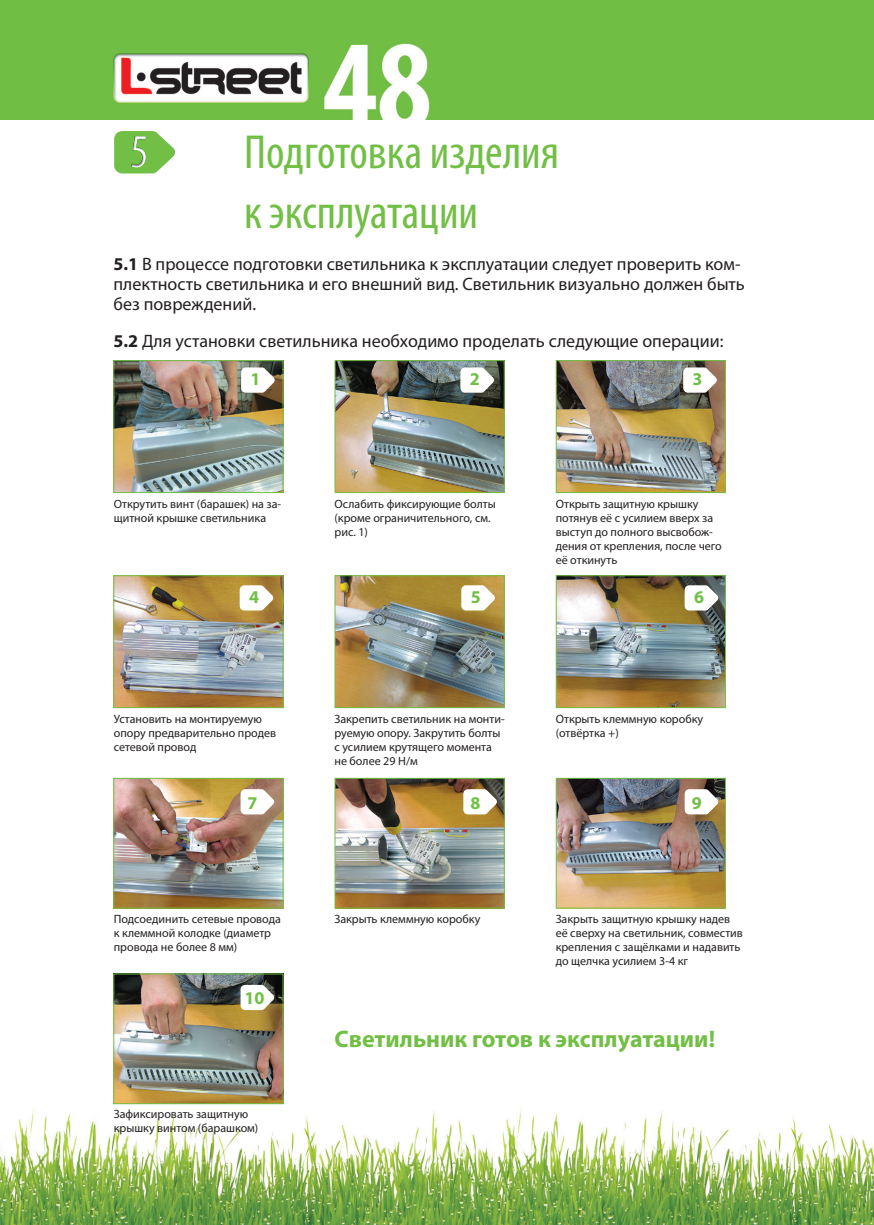
<style>
.page{position:relative;width:874px;height:1225px;background:#fff}
.page>*{position:absolute;margin:0;border:0;box-sizing:border-box;transform-origin:0 0}
.t1{font:condensed 48px/60px "Myriad Pro";color:#71bf44}
.t2{font:700 24px "Myriad Pro";color:#71bf44}
.t3{font:18px/20px "Myriad Pro";color:#231f20}
.t4{font:700 18px "Myriad Pro";color:#71bf44}
.t5{font:12px/14px "Myriad Pro";color:#231f20}
.s1{font-weight:700}
</style>
<div class="page">
<img style="left:0;top:1103px;width:873px;height:122px">
<img style="left:0;top:0;width:873px;height:119px">
<img style="left:113px;top:778px;width:170px;height:130px">
<img style="left:113px;top:973px;width:170px;height:131px">
<img style="left:334px;top:778px;width:170px;height:130px">
<img style="left:555px;top:778px;width:170px;height:130px">
<svg style="left:114px;top:131px;width:61px;height:42px"></svg>
<img style="left:131px;top:136px;width:15px;height:32px">
<img style="left:113px;top:360px;width:170px;height:133px">
<img style="left:334px;top:360px;width:170px;height:133px">
<img style="left:555px;top:360px;width:170px;height:133px">
<img style="left:113px;top:575px;width:170px;height:133px">
<img style="left:334px;top:575px;width:170px;height:133px">
<img style="left:555px;top:575px;width:170px;height:133px">
<h1 class="t1" style="left:244px;top:122px;width:316px">Подготовка изделия к эксплуатации</h1>
<h3 class="t3" style="left:113px;top:254px;width:632px"><span class="s1">5.1</span> В процессе подготовки светильника к эксплуатации следует проверить ком&shy;плектность светильника и его внешний вид. Светильник визуально должен быть без повреждений.</h3>
<h3 class="t3" style="left:113px;top:331px;width:611px"><span class="s1">5.2</span> Для установки светильника необходимо проделать следующие операции:</h3>
<h3 class="t4" style="left:250px;top:367px;width:11px">1</h3>
<h3 class="t4" style="left:469px;top:367px;width:11px">2</h3>
<h3 class="t4" style="left:692px;top:367px;width:11px">3</h3>
<p class="t5" style="left:114px;top:496px;width:169px">Открутить винт (барашек) на за&shy;щитной крышке светильника</p>
<p class="t5" style="left:334px;top:496px;width:163px">Ослабить фиксирующие болты (кроме ограничительного, см. рис. 1)</p>
<p class="t5" style="left:555px;top:497px;width:167px">Открыть защитную крышку потянув её с усилием вверх за выступ до полного высвобож&shy;дения от крепления, после чего её откинуть</p>
<h3 class="t4" style="left:249px;top:585px;width:11px">4</h3>
<h3 class="t4" style="left:470px;top:585px;width:11px">5</h3>
<h3 class="t4" style="left:693px;top:585px;width:11px">6</h3>
<p class="t5" style="left:114px;top:711px;width:164px">Установить на монтируемую опору предварительно продев сетевой провод</p>
<p class="t5" style="left:334px;top:711px;width:172px">Закрепить светильник на монти&shy;руемую опору. Закрутить болты с усилием крутящего момента не более 29 Н/м</p>
<p class="t5" style="left:555px;top:711px;width:149px">Открыть клеммную коробку (отвёртка +)</p>
<h3 class="t4" style="left:247px;top:791px;width:11px">7</h3>
<p class="t5" style="left:114px;top:911px;width:169px">Подсоединить сетевые провода к клеммной колодке (диаметр провода не более 8 мм)</p>
<h3 class="t4" style="left:244px;top:986px;width:21px">10</h3>
<p class="t5" style="left:114px;top:1107px;width:146px">Зафиксировать защитную крышку винтом (барашком)</p>
<h3 class="t4" style="left:470px;top:791px;width:11px">8</h3>
<h3 class="t4" style="left:691px;top:791px;width:11px">9</h3>
<p class="t5" style="left:334px;top:911px;width:147px">Закрыть клеммную коробку</p>
<p class="t5" style="left:555px;top:911px;width:188px">Закрыть защитную крышку надев её сверху на светильник, совместив крепления с защёлками и надавить до щелчка усилием 3-4 кг</p>
<h2 class="t2" style="left:334px;top:1023px;width:382px">Светильник готов к эксплуатации!</h2>
</div>
